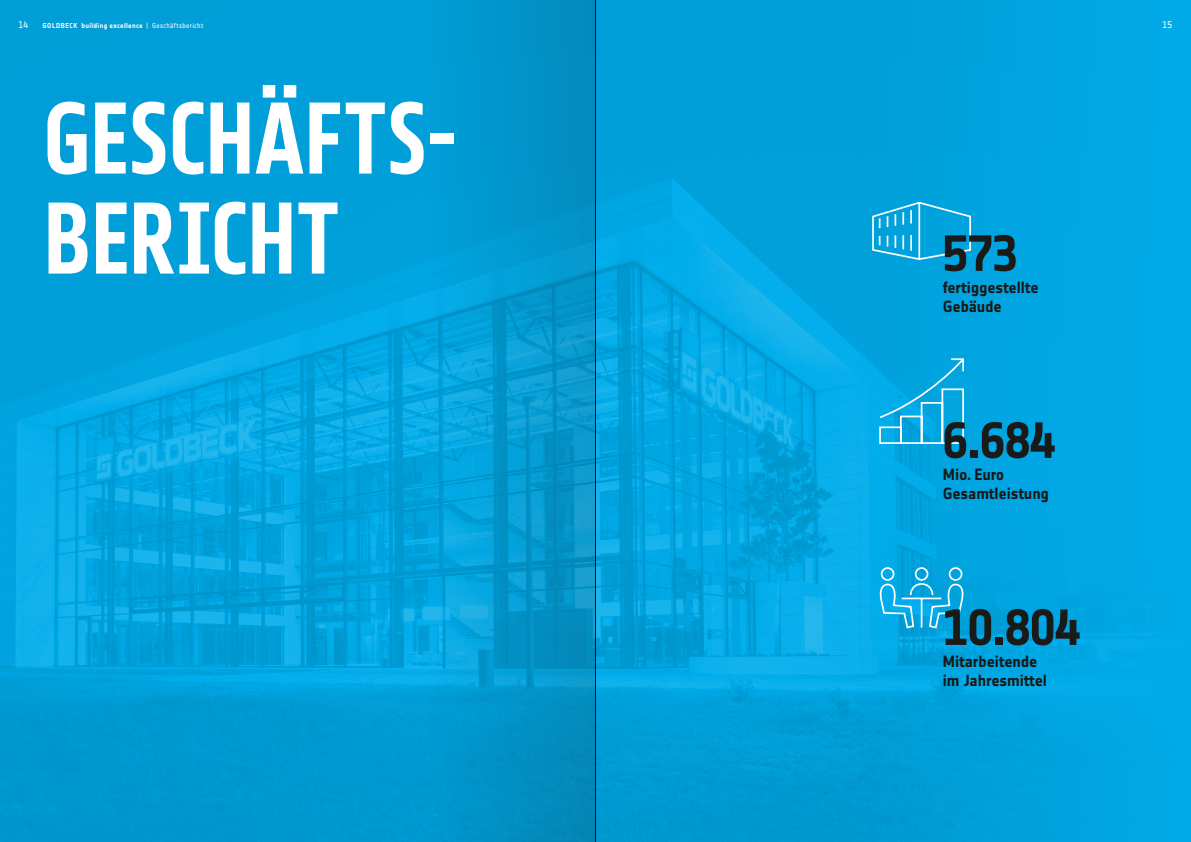
<style>
.page{position:relative;width:1191px;height:842px;background:#fff}
.page>*{position:absolute;margin:0;border:0;box-sizing:border-box;transform-origin:0 0}
.t1{font:100px/100px "Goldbeck Headline";letter-spacing:-.01em;color:#fff}
.t2{font:700 50px "Goldbeck";color:#1a1a18}
.t3{font:700 16px/19.2px "Goldbeck";letter-spacing:-.005em;color:#1a1a18}
.t4{font:9.5px "Goldbeck";color:#fff}
.t5{font:700 7px "Goldbeck";letter-spacing:.045em;color:#fff}
.s1{font-weight:400}
</style>
<div class="page">
<img style="left:0;top:0;width:859px;height:842px">
<div style="left:859px;top:0;width:332px;height:842px;background:#00a6e2"></div>
<svg style="left:879px;top:358px;width:85px;height:87px"></svg>
<svg style="left:879px;top:566px;width:86px;height:63px"></svg>
<svg style="left:872px;top:201px;width:99px;height:59px"></svg>
<hr style="left:595px;top:0;width:1px;height:842px;background:#1a1a18">
<svg style="left:425px;top:0;width:170px;height:842px;background:#0398ce"></svg>
<p class="t4" style="left:19px;top:19px;width:11px">14</p>
<p class="t4" style="left:1162px;top:19px;width:11px">15</p>
<p class="t5" style="left:43px;top:22px;width:162px">GOLDBECK building excellence <span class="s1">| Geschäftsbericht</span></p>
<h1 class="t1" style="left:43px;top:84px;width:416px">GESCHÄFTS-<br>BERICHT</h1>
<h2 class="t2" style="left:943px;top:224px;width:76px">573</h2>
<p class="t3" style="left:943px;top:277px;width:97px">fertiggestellte<br>Gebäude</p>
<h2 class="t2" style="left:943px;top:411px;width:114px">6.684</h2>
<p class="t3" style="left:943px;top:464px;width:108px">Mio. Euro<br>Gesamtleistung</p>
<h2 class="t2" style="left:943px;top:598px;width:139px">10.804</h2>
<p class="t3" style="left:943px;top:651px;width:106px">Mitarbeitende im Jahresmittel</p>
</div>
